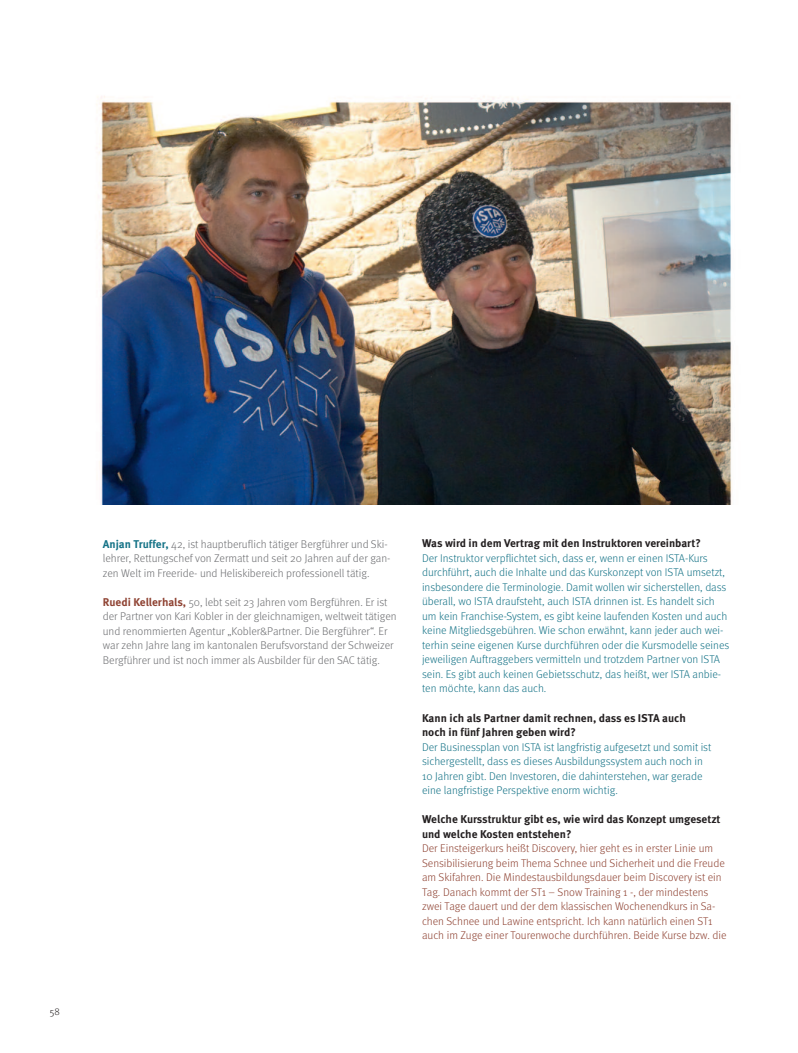
<style>
.page{position:relative;width:798px;height:1053px;background:#fff}
.page>*{position:absolute;margin:0;border:0;box-sizing:border-box;transform-origin:0 0}
.t1{font:300 11.25px/14.5px "Meta OT";color:#157387}
.t2{font:300 11.25px/14.5px "Meta OT";color:#6c6d70}
.t3{font:300 11.25px/14.5px "Meta OT";color:#8f4333}
.t4{font:700 11.25px/14.5px "Meta OT";color:#231f20}
.t5{font:300 10px "Meta OT";color:#231f20}
.s1{font-weight:700;color:#157387}
.s2{font-weight:700;color:#8f4333}
</style>
<div class="page">
<img style="left:96px;top:96px;width:636px;height:409px">
<p class="t5" style="left:50px;top:1007px;width:11px">58</p>
<p class="t2" style="left:103px;top:537px;width:289px"><span class="s1">Anjan Truffer,</span> 42, ist hauptberuflich tätiger Bergführer und Ski&shy;lehrer, Rettungschef von Zermatt und seit 20 Jahren auf der gan&shy;zen Welt im Freeride- und Heliskibereich professionell tätig.</p>
<p class="t2" style="left:103px;top:595px;width:295px"><span class="s2">Ruedi Kellerhals,</span> 50, lebt seit 23 Jahren vom Bergführen. Er ist der Partner von Kari Kobler in der gleichnamigen, weltweit tätigen und renommierten Agentur „Kobler&amp;Partner. Die Bergführer“. Er war zehn Jahre lang im kantonalen Berufsvorstand der Schweizer Bergführer und ist noch immer als Ausbilder für den SAC tätig.</p>
<p class="t4" style="left:422px;top:537px;width:280px">Was wird in dem Vertrag mit den Instruktoren vereinbart?</p>
<p class="t1" style="left:422px;top:551px;width:309px">Der Instruktor verpflichtet sich, dass er, wenn er einen ISTA-Kurs durchführt, auch die Inhalte und das Kurskonzept von ISTA umsetzt, insbesondere die Terminologie. Damit wollen wir sicherstellen, dass überall, wo ISTA draufsteht, auch ISTA drinnen ist. Es handelt sich um kein Franchise-System, es gibt keine laufenden Kosten und auch keine Mitgliedsgebühren. Wie schon erwähnt, kann jeder auch wei&shy;terhin seine eigenen Kurse durchführen oder die Kursmodelle seines jeweiligen Auftraggebers vermitteln und trotzdem Partner von ISTA sein. Es gibt auch keinen Gebietsschutz, das heißt, wer ISTA anbie&shy;ten möchte, kann das auch.</p>
<p class="t4" style="left:422px;top:711px;width:265px">Kann ich als Partner damit rechnen, dass es ISTA auch noch in fünf Jahren geben wird?</p>
<p class="t1" style="left:422px;top:740px;width:291px">Der Businessplan von ISTA ist langfristig aufgesetzt und somit ist sichergestellt, dass es dieses Ausbildungssystem auch noch in 10 Jahren gibt. Den Investoren, die dahinterstehen, war gerade eine langfristige Perspektive enorm wichtig.</p>
<p class="t4" style="left:422px;top:812px;width:300px">Welche Kursstruktur gibt es, wie wird das Konzept umgesetzt und welche Kosten entstehen?</p>
<p class="t3" style="left:422px;top:841px;width:306px">Der Einsteigerkurs heißt Discovery, hier geht es in erster Linie um Sensibilisierung beim Thema Schnee und Sicherheit und die Freude am Skifahren. Die Mindestausbildungsdauer beim Discovery ist ein Tag. Danach kommt der ST1 – Snow Training 1 -, der mindestens zwei Tage dauert und der dem klassischen Wochenendkurs in Sa&shy;chen Schnee und Lawine entspricht. Ich kann natürlich einen ST1 auch im Zuge einer Tourenwoche durchführen. Beide Kurse bzw. die</p>
</div>
